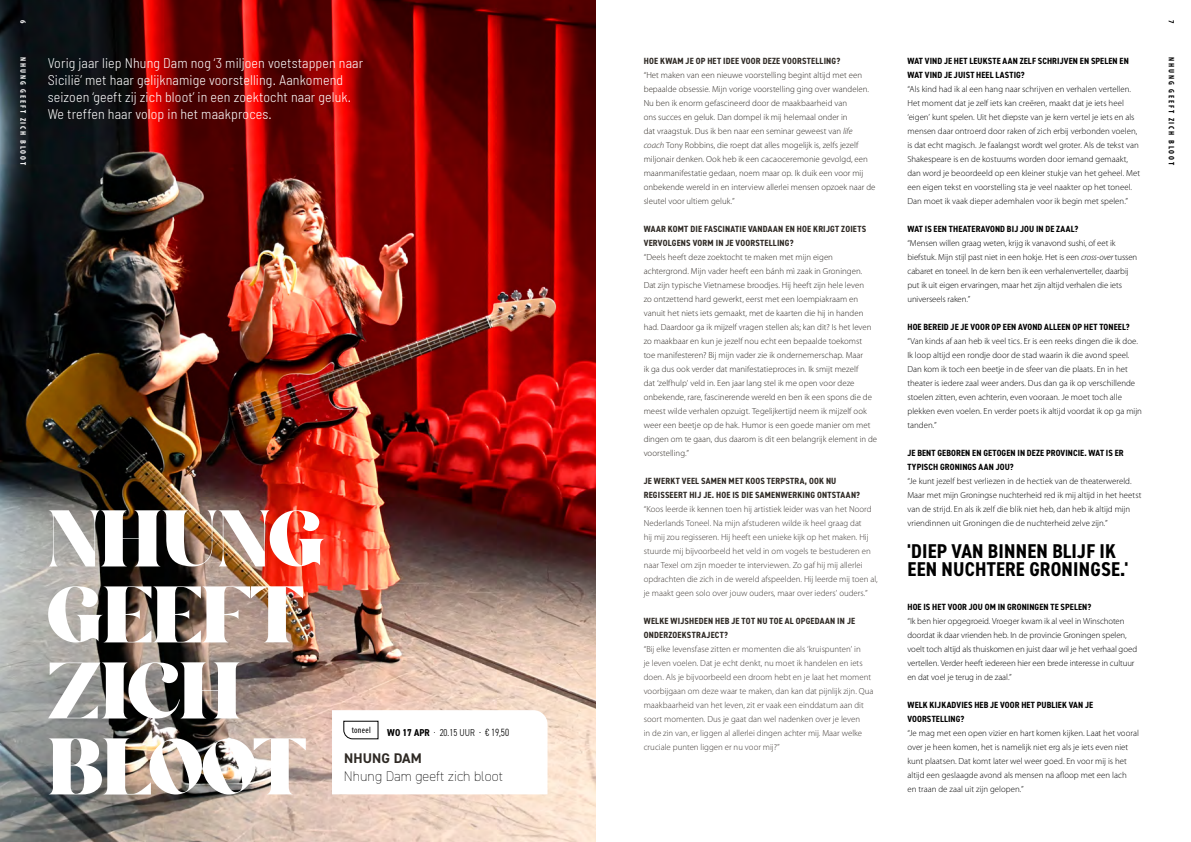
<style>
.page{position:relative;width:1191px;height:842px;background:#fff}
.page>*{position:absolute;margin:0;border:0;box-sizing:border-box;transform-origin:0 0}
.t1{font:80px/76px "PEARLOOP";letter-spacing:.005em;color:#fff}
.t2{font:700 condensed 20px/18px "DIN2014";letter-spacing:.01em;color:#000}
.t3{font:300 semi-condensed 14px/17px "Barlow";letter-spacing:.01em;color:#fff}
.t4{font:200 14px "DIN2014";color:#000}
.t5{font:700 14px "DIN2014";letter-spacing:.01em;color:#2e2924}
.t6{font:300 condensed 10px "DIN2014";letter-spacing:.005em;color:#000}
.t7{font:700 condensed 9px/14px "DIN2014";letter-spacing:.01em;color:#000}
.t8{font:700 condensed 9px/14px "DIN2014";letter-spacing:.025em;color:#2e2924}
.t9{font:condensed 9px "Myriad Pro";letter-spacing:.035em;color:#000}
.t10{font:300 8.8px/14px "Myriad Pro";color:#000}
.t11{font:300 8.8px/14px "Myriad Pro";color:#2e2924}
.t12{font:300 8.8px/14px "Myriad Pro";color:#3f3935}
.t13{font:700 condensed 8px "Myriad Pro";letter-spacing:.225em;color:#000}
.t14{font:700 condensed 8px "Myriad Pro";letter-spacing:.225em;color:#fff}
.s1{font-weight:700}
.s2{font-size:10.5px}
.s3{font-style:italic}
</style>
<div class="page">
<img style="left:0;top:0;width:595px;height:842px">
<svg style="left:332px;top:710px;width:215px;height:84px"></svg>
<p class="t14" style="left:28px;top:20px;width:5px;rotate:90deg">6</p>
<p class="t14" style="left:28px;top:57px;width:109px;rotate:90deg">NHUNG GEEFT ZICH BLOOT</p>
<h3 class="t3" style="left:48px;top:54px;width:317px">Vorig jaar liep Nhung Dam nog ‘3 miljoen voetstappen naar Sicilië’ met haar gelijknamige voorstelling. Aankomend seizoen ‘geeft zij zich bloot’ in een zoektocht naar geluk.<br>We treffen haar volop in het maakproces.</h3>
<h1 class="t1" style="left:48px;top:502px;width:278px">NHUNG<br>GEEFT<br>ZICH<br>BLOOT</h1>
<p class="t9" style="left:352px;top:725px;width:21px">toneel</p>
<p class="t6" style="left:387px;top:726px;width:123px"><span class="s1">WO 17 APR</span> . 20.15 UUR <sup>.</sup> <span class="s2">€ 19,50</span></p>
<h3 class="t5" style="left:344px;top:749px;width:79px">NHUNG DAM</h3>
<h3 class="t4" style="left:344px;top:768px;width:160px">Nhung Dam geeft zich bloot</h3>
<p class="t8" style="left:644px;top:54px;width:198px">HOE KWAM JE OP HET IDEE VOOR DEZE VOORSTELLING?</p>
<p class="t11" style="left:643px;top:68px;width:233px">“Het maken van een nieuwe voorstelling begint altijd met een bepaalde obsessie. Mijn vorige voorstelling ging over wandelen.<br>Nu ben ik enorm gefascineerd door de maakbaarheid van<br>ons succes en geluk. Dan dompel ik mij helemaal onder in<br>dat vraagstuk. Dus ik ben naar een seminar geweest van <span class="s3">life<br>coach</span> Tony Robbins, die roept dat alles mogelijk is, zelfs jezelf miljonair denken. Ook heb ik een cacaoceremonie gevolgd, een maanmanifestatie gedaan, noem maar op. Ik duik een voor mij onbekende wereld in en interview allerlei mensen opzoek naar de sleutel voor ultiem geluk.”</p>
<p class="t8" style="left:644px;top:222px;width:224px">WAAR KOMT DIE FASCINATIE VANDAAN EN HOE KRIJGT ZOIETS<br>VERVOLGENS VORM IN JE VOORSTELLING?</p>
<p class="t11" style="left:643px;top:250px;width:235px">“Deels heeft deze zoektocht te maken met mijn eigen achtergrond. Mijn vader heeft een bánh mì zaak in Groningen.<br>Dat zijn typische Vietnamese broodjes. Hij heeft zijn hele leven<br>zo ontzettend hard gewerkt, eerst met een loempiakraam en vanuit het niets iets gemaakt, met de kaarten die hij in handen had. Daardoor ga ik mijzelf vragen stellen als; kan dit? Is het leven zo maakbaar en kun je jezelf nou echt een bepaalde toekomst<br>toe manifesteren? Bij mijn vader zie ik ondernemerschap. Maar<br>ik ga dus ook verder dat manifestatieproces in. Ik smijt mezelf<br>dat ‘zelfhulp’ veld in. Een jaar lang stel ik me open voor deze onbekende, rare, fascinerende wereld en ben ik een spons die de meest wilde verhalen opzuigt. Tegelijkertijd neem ik mijzelf ook weer een beetje op de hak. Humor is een goede manier om met dingen om te gaan, dus daarom is dit een belangrijk element in de voorstelling.”</p>
<p class="t8" style="left:644px;top:474px;width:218px">JE WERKT VEEL SAMEN MET KOOS TERPSTRA, OOK NU<br>REGISSEERT HIJ JE. HOE IS DIE SAMENWERKING ONTSTAAN?</p>
<p class="t12" style="left:643px;top:502px;width:235px">“Koos leerde ik kennen toen hij artistiek leider was van het Noord Nederlands Toneel. Na mijn afstuderen wilde ik heel graag dat<br>hij mij zou regisseren. Hij heeft een unieke kijk op het maken. Hij stuurde mij bijvoorbeeld het veld in om vogels te bestuderen en naar Texel om zijn moeder te interviewen. Zo gaf hij mij allerlei opdrachten die zich in de wereld afspeelden. Hij leerde mij toen al, je maakt geen solo over jouw ouders, maar over ieders’ ouders.”</p>
<p class="t8" style="left:644px;top:614px;width:213px">WELKE WIJSHEDEN HEB JE TOT NU TOE AL OPGEDAAN IN JE<br>ONDERZOEKSTRAJECT?</p>
<p class="t12" style="left:643px;top:642px;width:231px">“Bij elke levensfase zitten er momenten die als ‘kruispunten’ in<br>je leven voelen. Dat je echt denkt, nu moet ik handelen en iets doen. Als je bijvoorbeeld een droom hebt en je laat het moment voorbijgaan om deze waar te maken, dan kan dat pijnlijk zijn. Qua maakbaarheid van het leven, zit er vaak een einddatum aan dit soort momenten. Dus je gaat dan wel nadenken over je leven<br>in de zin van, er liggen al allerlei dingen achter mij. Maar welke cruciale punten liggen er nu voor mij?”</p>
<p class="t7" style="left:907px;top:54px;width:223px">WAT VIND JE HET LEUKSTE AAN ZELF SCHRIJVEN EN SPELEN EN<br>WAT VIND JE JUIST HEEL LASTIG?</p>
<p class="t10" style="left:907px;top:82px;width:234px">“Als kind had ik al een hang naar schrijven en verhalen vertellen.<br>Het moment dat je zelf iets kan creëren, maakt dat je iets heel ‘eigen’ kunt spelen. Uit het diepste van je kern vertel je iets en als mensen daar ontroerd door raken of zich erbij verbonden voelen, is dat echt magisch. Je faalangst wordt wel groter. Als de tekst van Shakespeare is en de kostuums worden door iemand gemaakt, dan word je beoordeeld op een kleiner stukje van het geheel. Met een eigen tekst en voorstelling sta je veel naakter op het toneel.<br>Dan moet ik vaak dieper ademhalen voor ik begin met spelen.”</p>
<p class="t7" style="left:907px;top:222px;width:172px">WAT IS EEN THEATERAVOND BIJ JOU IN DE ZAAL?</p>
<p class="t10" style="left:907px;top:236px;width:231px">“Mensen willen graag weten, krijg ik vanavond sushi, of eet ik biefstuk. Mijn stijl past niet in een hokje. Het is een <span class="s3">cross-over</span> tussen cabaret en toneel. In de kern ben ik een verhalenverteller, daarbij put ik uit eigen ervaringen, maar het zijn altijd verhalen die iets universeels raken.”</p>
<p class="t7" style="left:907px;top:320px;width:223px">HOE BEREID JE JE VOOR OP EEN AVOND ALLEEN OP HET TONEEL?</p>
<p class="t10" style="left:907px;top:334px;width:236px">“Van kinds af aan heb ik veel tics. Er is een reeks dingen die ik doe.<br>Ik loop altijd een rondje door de stad waarin ik die avond speel.<br>Dan kom ik toch een beetje in de sfeer van die plaats. En in het theater is iedere zaal weer anders. Dus dan ga ik op verschillende stoelen zitten, even achterin, even vooraan. Je moet toch alle plekken even voelen. En verder poets ik altijd voordat ik op ga mijn tanden.”</p>
<p class="t7" style="left:907px;top:446px;width:218px">JE BENT GEBOREN EN GETOGEN IN DEZE PROVINCIE. WAT IS ER<br>TYPISCH GRONINGS AAN JOU?</p>
<p class="t10" style="left:907px;top:474px;width:236px">“Je kunt jezelf best verliezen in de hectiek van de theaterwereld.<br>Maar met mijn Groningse nuchterheid red ik mij altijd in het heetst van de strijd. En als ik zelf die blik niet heb, dan heb ik altijd mijn vriendinnen uit Groningen die de nuchterheid zelve zijn.”</p>
<h2 class="t2" style="left:907px;top:542px;width:222px">'DIEP VAN BINNEN BLIJF IK<br>EEN NUCHTERE GRONINGSE.'</h2>
<p class="t7" style="left:907px;top:600px;width:185px">HOE IS HET VOOR JOU OM IN GRONINGEN TE SPELEN?</p>
<p class="t10" style="left:907px;top:614px;width:231px">“Ik ben hier opgegroeid. Vroeger kwam ik al veel in Winschoten doordat ik daar vrienden heb. In de provincie Groningen spelen, voelt toch altijd als thuiskomen en juist daar wil je het verhaal goed vertellen. Verder heeft iedereen hier een brede interesse in cultuur en dat voel je terug in de zaal.”</p>
<p class="t7" style="left:907px;top:698px;width:187px">WELK KIJKADVIES HEB JE VOOR HET PUBLIEK VAN JE<br>VOORSTELLING?</p>
<p class="t10" style="left:907px;top:726px;width:233px">“Je mag met een open vizier en hart komen kijken. Laat het vooral over je heen komen, het is namelijk niet erg als je iets even niet kunt plaatsen. Dat komt later wel weer goed. En voor mij is het altijd een geslaagde avond als mensen na afloop met een lach<br>en traan de zaal uit zijn gelopen.”</p>
<p class="t13" style="left:1176px;top:20px;width:5px;rotate:90deg">7</p>
<p class="t13" style="left:1176px;top:57px;width:109px;rotate:90deg">NHUNG GEEFT ZICH BLOOT</p>
</div>
